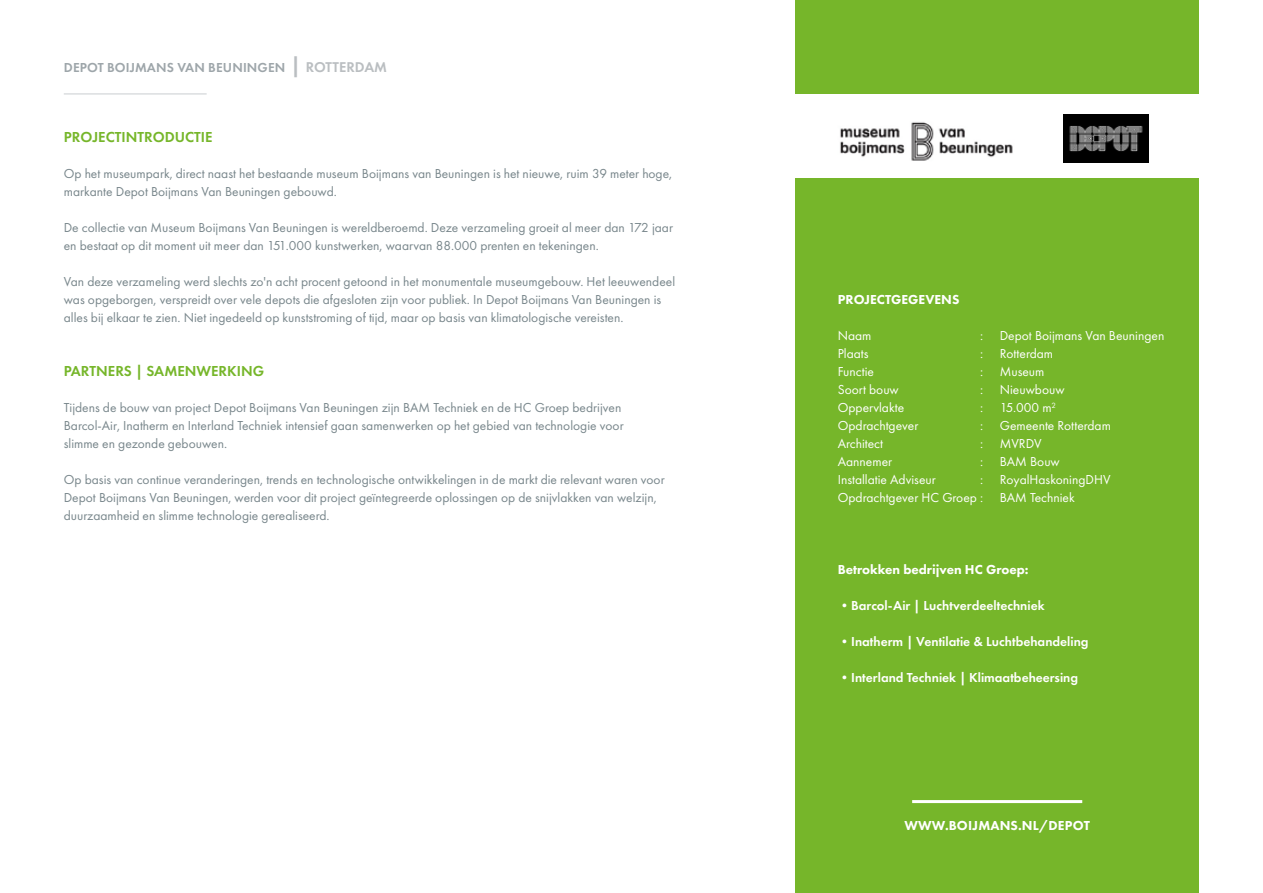
<style>
.page{position:relative;width:1263px;height:893px;background:#fff}
.page>*{position:absolute;margin:0;border:0;box-sizing:border-box;transform-origin:0 0}
.t1{font:600 15px "Futura PT";color:#76b62a}
.t2{font:13.5px/18px "Futura PT";color:#78868b}
.t3{font:13.5px/18px "Futura PT";color:#fff}
.t4{font:600 13.5px "Futura PT";color:#fff}
.t5{font:800 13.5px "Futura PT";color:#fff}
.t6{font:600 13.5px "Futura PT";letter-spacing:.01em;color:#9ea6aa}
.s1{font-size:21px;color:#babec1}
.s2{font-size:14.7px;color:#babec1}
</style>
<div class="page">
<hr style="left:64px;top:93px;width:143px;height:1px;background:#9ea6aa">
<div style="left:795px;top:0;width:404px;height:893px;background:#76b62a"></div>
<hr style="left:912px;top:800px;width:170px;height:3px;background:#fff">
<div style="left:795px;top:94px;width:404px;height:84px;background:#fff"></div>
<img style="left:840px;top:122px;width:173px;height:39px">
<img style="left:1063px;top:114px;width:86px;height:49px">
<p class="t6" style="left:64px;top:59px;width:252px">DEPOT BOIJMANS VAN BEUNINGEN <span class="s1">|</span> <span class="s2">ROTTERDAM</span></p>
<p class="t1" style="left:64px;top:128px;width:150px">PROJECTINTRODUCTIE</p>
<p class="t2" style="left:64px;top:164px;width:610px">Op het museumpark, direct naast het bestaande museum Boijmans van Beuningen is het nieuwe, ruim 39 meter hoge, markante Depot Boijmans Van Beuningen gebouwd.</p>
<p class="t2" style="left:64px;top:218px;width:611px">De collectie van Museum Boijmans Van Beuningen is wereldberoemd. Deze verzameling groeit al meer dan 172 jaar en bestaat op dit moment uit meer dan 151.000 kunstwerken, waarvan 88.000 prenten en tekeningen.</p>
<p class="t2" style="left:64px;top:272px;width:613px">Van deze verzameling werd slechts zo'n acht procent getoond in het monumentale museumgebouw. Het leeuwendeel was opgeborgen, verspreidt over vele depots die afgesloten zijn voor publiek. In Depot Boijmans Van Beuningen is alles bij elkaar te zien. Niet ingedeeld op kunststroming of tijd, maar op basis van klimatologische vereisten.</p>
<p class="t1" style="left:64px;top:362px;width:202px">PARTNERS | SAMENWERKING</p>
<p class="t2" style="left:64px;top:398px;width:561px">Tijdens de bouw van project Depot Boijmans Van Beuningen zijn BAM Techniek en de HC Groep bedrijven<br>Barcol-Air, Inatherm en Interland Techniek intensief gaan samenwerken op het gebied van technologie voor slimme en gezonde gebouwen.</p>
<p class="t2" style="left:64px;top:470px;width:602px">Op basis van continue veranderingen, trends en technologische ontwikkelingen in de markt die relevant waren voor<br>Depot Boijmans Van Beuningen, werden voor dit project geïntegreerde oplossingen op de snijvlakken van welzijn, duurzaamheid en slimme technologie gerealiseerd.</p>
<p class="t5" style="left:838px;top:291px;width:123px">PROJECTGEGEVENS</p>
<p class="t3" style="left:838px;top:326px;width:35px">Naam</p>
<p class="t3" style="left:980px;top:326px;width:186px">: Depot Boijmans Van Beuningen</p>
<p class="t3" style="left:838px;top:344px;width:32px">Plaats</p>
<p class="t3" style="left:980px;top:344px;width:74px">: Rotterdam</p>
<p class="t3" style="left:838px;top:362px;width:38px">Functie</p>
<p class="t3" style="left:980px;top:362px;width:66px">: Museum</p>
<p class="t3" style="left:838px;top:380px;width:63px">Soort bouw</p>
<p class="t3" style="left:980px;top:380px;width:86px">: Nieuwbouw</p>
<p class="t3" style="left:838px;top:398px;width:68px">Oppervlakte</p>
<p class="t3" style="left:980px;top:398px;width:77px">: 15.000 m<sup>2</sup></p>
<p class="t3" style="left:838px;top:416px;width:82px">Opdrachtgever</p>
<p class="t3" style="left:980px;top:416px;width:132px">: Gemeente Rotterdam</p>
<p class="t3" style="left:838px;top:434px;width:47px">Architect</p>
<p class="t3" style="left:980px;top:434px;width:63px">: MVRDV</p>
<p class="t3" style="left:838px;top:452px;width:56px">Aannemer</p>
<p class="t3" style="left:980px;top:452px;width:81px">: BAM Bouw</p>
<p class="t3" style="left:838px;top:470px;width:100px">Installatie Adviseur</p>
<p class="t3" style="left:838px;top:470px;width:274px;text-indent:143px">: RoyalHaskoningDHV<br>Opdrachtgever HC Groep : BAM Techniek</p>
<p class="t5" style="left:838px;top:561px;width:192px">Betrokken bedrijven HC Groep:</p>
<p class="t4" style="left:838px;top:597px;width:208px">•Barcol-Air | Luchtverdeeltechniek</p>
<p class="t4" style="left:838px;top:633px;width:252px">•Inatherm | Ventilatie &amp; Luchtbehandeling</p>
<p class="t4" style="left:838px;top:669px;width:242px">•Interland Techniek | Klimaatbeheersing</p>
<p class="t5" style="left:904px;top:817px;width:187px">WWW.BOIJMANS.NL/DEPOT</p>
</div>
